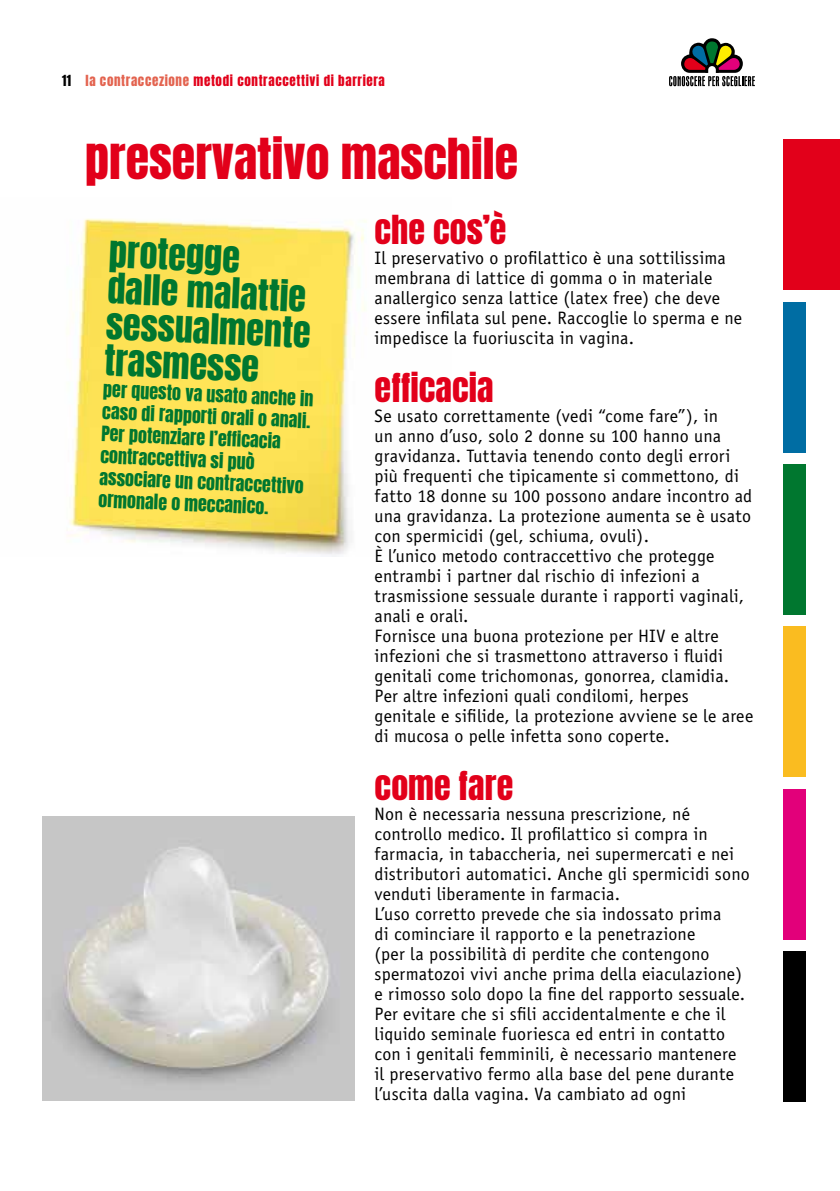
<style>
.page{position:relative;width:840px;height:1191px;background:#fff}
.page>*{position:absolute;margin:0;border:0;box-sizing:border-box;transform-origin:0 0}
.t1{font:48px "Anton";color:#e2001a}
.t2{font:36px/36px "Anton";color:#00772f}
.t3{font:34px "Anton";color:#e2001a}
.t4{font:18px/20px "Officina Sans";letter-spacing:.01em;color:#000}
.t5{font:18px/22px "Anton";color:#00772f}
.t6{font:13px "Anton";letter-spacing:.05em;color:#e2001a}
.s1{color:#000}
.s2{color:#e3634f}
</style>
<div class="page">
<svg style="left:669px;top:38px;width:85px;height:48px"></svg>
<div style="left:782px;top:302px;width:23px;height:150px;background:#006da3"></div>
<div style="left:782px;top:140px;width:57px;height:150px;background:#e2001a"></div>
<div style="left:782px;top:464px;width:23px;height:151px;background:#00772f"></div>
<div style="left:782px;top:626px;width:23px;height:151px;background:#fabc20"></div>
<div style="left:782px;top:789px;width:23px;height:150px;background:#e2007a"></div>
<div style="left:782px;top:951px;width:23px;height:150px;background:#000"></div>
<img style="left:69px;top:218px;width:298px;height:339px">
<img style="left:43px;top:817px;width:311px;height:283px">
<p class="t6" style="left:62px;top:74px;width:324px"><span class="s1">11</span> <span class="s2">la contraccezione</span> metodi contraccettivi di barriera</p>
<h1 class="t1" style="left:85px;top:134px;width:434px">preservativo maschile</h1>
<h3 class="t3" style="left:374px;top:212px;width:133px">che cos’è</h3>
<p class="t4" style="left:374px;top:248px;width:369px">Il preservativo o profilattico è una sottilissima membrana di lattice di gomma o in materiale anallergico senza lattice (latex free) che deve essere infilata sul pene. Raccoglie lo sperma e ne impedisce la fuoriuscita in vagina.</p>
<h3 class="t3" style="left:374px;top:370px;width:120px">efficacia</h3>
<p class="t4" style="left:374px;top:406px;width:380px">Se usato correttamente (vedi “come fare”), in<br>un anno d’uso, solo 2 donne su 100 hanno una gravidanza. Tuttavia tenendo conto degli errori più frequenti che tipicamente si commettono, di fatto 18 donne su 100 possono andare incontro ad una gravidanza. La protezione aumenta se è usato con spermicidi (gel, schiuma, ovuli).<br>È l’unico metodo contraccettivo che protegge entrambi i partner dal rischio di infezioni a trasmissione sessuale durante i rapporti vaginali, anali e orali.<br>Fornisce una buona protezione per HIV e altre infezioni che si trasmettono attraverso i fluidi genitali come trichomonas, gonorrea, clamidia.<br>Per altre infezioni quali condilomi, herpes genitale e sifilide, la protezione avviene se le aree di mucosa o pelle infetta sono coperte.</p>
<h3 class="t3" style="left:374px;top:768px;width:140px">come fare</h3>
<p class="t4" style="left:374px;top:804px;width:376px">Non è necessaria nessuna prescrizione, né controllo medico. Il profilattico si compra in farmacia, in tabaccheria, nei supermercati e nei distributori automatici. Anche gli spermicidi sono venduti liberamente in farmacia.<br>L’uso corretto prevede che sia indossato prima<br>di cominciare il rapporto e la penetrazione<br>(per la possibilità di perdite che contengono spermatozoi vivi anche prima della eiaculazione) e rimosso solo dopo la fine del rapporto sessuale.<br>Per evitare che si sfili accidentalmente e che il liquido seminale fuoriesca ed entri in contatto con i genitali femminili, è necessario mantenere il preservativo fermo alla base del pene durante l’uscita dalla vagina. Va cambiato ad ogni</p>
<h2 class="t2" style="left:109px;top:237px;width:206px;rotate:2deg">protegge dalle malattie sessualmente trasmesse</h2>
<p class="t5" style="left:104px;top:379px;width:212px;rotate:3deg">per questo va usato anche in caso di rapporti orali o anali.<br>Per potenziare l’effi cacia contraccettiva si può associare un contraccettivo ormonale o meccanico.</p>
</div>
